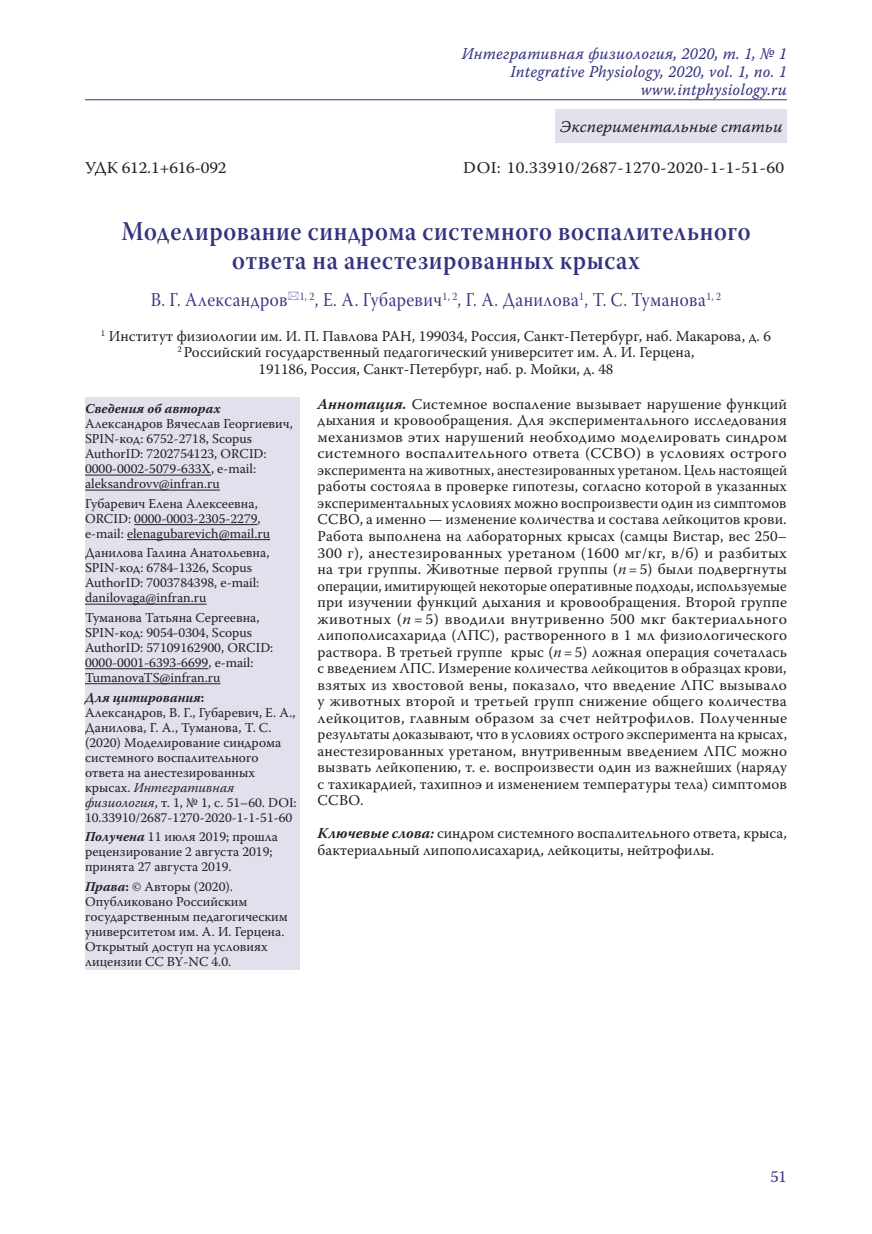
<style>
.page{position:relative;width:872px;height:1234px;background:#fff}
.page>*{position:absolute;margin:0;border:0;box-sizing:border-box;transform-origin:0 0}
.Заголовок_1{font:27px/28.5px "Warnock Pro Semibold Subh";letter-spacing:.025em;color:#34337f;text-align:center;scale:.9 1}
.Заголовок_2{font:19.5px "Warnock Pro Subh";letter-spacing:.025em;color:#34337f;scale:.9 1}
.t1{font:16.5px/18px "Warnock Pro It Capt";letter-spacing:.01em;color:#34337f;text-align:right;scale:.95 1}
.Body{font:16.5px "Warnock Pro";letter-spacing:.02em;color:#231f20;scale:1.05 1}
.t2{font:16.5px "Warnock Pro It Capt";color:#231f20}
.Body-2{font:16.5px "Warnock Pro";letter-spacing:-.015em;color:#231f20;scale:1.05 1}
.t3{font:16.5px "Warnock Pro";color:#34337f}
.Annotation{font:15px/16.5px "Warnock Pro";color:#231f20;text-align:justify}
.Affiliation{font:15px/16.5px "Warnock Pro";color:#231f20;text-align:center}
.Affiliation_info{font:13.5px/15px "Warnock Pro";color:#231f20}
.Affiliation_info-2{font:italic 700 13.5px "Warnock Pro";letter-spacing:.005em;color:#231f20}
.s1{font-weight:700;font-style:italic}
.s2{font-weight:700}
.s3{font-style:italic}
</style>
<div class="page">
<hr style="left:85px;top:99px;width:702px;height:1px;background:#34337f">
<div style="left:556px;top:109px;width:231px;height:33px;background:#e2e0ec"></div>
<div style="left:85px;top:398px;width:214px;height:571px;background:#e2e0ec"></div>
<hr style="left:85px;top:474px;width:126px;height:1px;background:#231f20">
<hr style="left:85px;top:489px;width:135px;height:1px;background:#231f20">
<hr style="left:134px;top:524px;width:124px;height:1px;background:#231f20">
<hr style="left:127px;top:539px;width:143px;height:1px;background:#231f20">
<hr style="left:85px;top:603px;width:121px;height:1px;background:#231f20">
<hr style="left:85px;top:668px;width:123px;height:1px;background:#231f20">
<hr style="left:85px;top:683px;width:135px;height:1px;background:#231f20">
<p class="t1" style="left:462px;top:44px;width:344px">Интегративная физиология, 2020, т. 1, № 1<br>Integrative Physiology, 2020, vol. 1, no. 1 www.intphysiology.ru</p>
<p class="t2" style="left:560px;top:116px;width:224px">Экспериментальные статьи</p>
<p class="Body-2" style="left:85px;top:158px;width:136px">УДК 612.1+616-092</p>
<p class="Body" style="left:463px;top:158px;width:307px">DOI: 10.33910/2687-1270-2020-1-1-51-60</p>
<p class="Заголовок_1" style="left:121px;top:216px;width:700px">Моделирование синдрома системного воспалительного ответа на анестезированных крысах</p>
<p class="Заголовок_2" style="left:151px;top:288px;width:635px">В. Г. Александров <sup>1,</sup> <sup>2</sup>, Е. А. Губаревич<sup>1,</sup> <sup>2</sup>, Г. А. Данилова<sup>1</sup>, Т. С. Туманова<sup>1,</sup> <sup>2</sup></p>
<p class="Affiliation" style="left:101px;top:327px;width:671px"><sup>1</sup> Институт физиологии им. И. П. Павлова РАН, 199034, Россия, Санкт-Петербург, наб. Макарова, д. 6</p>
<p class="Affiliation" style="left:177px;top:343px;width:519px"><sup>2</sup> Российский государственный педагогический университет им. А. И. Герцена,<br>191186, Россия, Санкт-Петербург, наб. р. Мойки, д. 48</p>
<p class="Affiliation_info-2" style="left:85px;top:400px;width:137px">Сведения об авторах</p>
<p class="Affiliation_info" style="left:85px;top:416px;width:209px">Александров Вячеслав Георгиевич,<br>SPIN-код: 6752-2718, Scopus<br>AuthorID: 7202754123, ORCID:<br>0000-0002-5079-633X, e-mail: aleksandrovv@infran.ru</p>
<p class="Affiliation_info" style="left:85px;top:495px;width:186px">Губаревич Елена Алексеевна,<br>ORCID: 0000-0003-2305-2279, e-mail: elenagubarevich@mail.ru</p>
<p class="Affiliation_info" style="left:85px;top:545px;width:186px">Данилова Галина Анатольевна,<br>SPIN-код: 6784-1326, Scopus<br>AuthorID: 7003784398, e-mail: danilovaga@infran.ru</p>
<p class="Affiliation_info" style="left:85px;top:609px;width:190px">Туманова Татьяна Сергеевна,<br>SPIN-код: 9054-0304, Scopus<br>AuthorID: 57109162900, ORCID:<br>0000-0001-6393-6699, e-mail:<br>TumanovaTS@infran.ru</p>
<p class="Affiliation_info" style="left:85px;top:689px;width:213px"><span class="s1">Для цитирования</span><span class="s2">:<br></span>Александров, В. Г., Губаревич, Е. А.,<br>Данилова, Г. А., Туманова, Т. С. (2020) Моделирование синдрома системного воспалительного ответа на анестезированных крысах. <span class="s3">Интегративная физиология</span>, т. 1, № 1, с. 51–60. DOI:<br>10.33910/2687-1270-2020-1-1-51-60</p>
<p class="Affiliation_info" style="left:85px;top:828px;width:194px"><span class="s1">Получена</span> 11 июля 2019; прошла рецензирование 2 августа 2019; принята 27 августа 2019.</p>
<p class="Affiliation_info" style="left:85px;top:878px;width:204px"><span class="s1">Права</span><span class="s2">:</span> © Авторы (2020).<br>Опубликовано Российским государственным педагогическим университетом им. А. И. Герцена.<br>Открытый доступ на условиях лицензии CC BY-NC 4.0.</p>
<p class="Annotation" style="left:317px;top:395px;width:471px"><span class="s1">Аннотация.</span> Системное воспаление вызывает нарушение функций дыхания и кровообращения. Для экспериментального исследования механизмов этих нарушений необходимо моделировать синдром системного воспалительного ответа (ССВО) в условиях острого эксперимента на животных, анестезированных уретаном. Цель настоящей работы состояла в проверке гипотезы, согласно которой в указанных экспериментальных условиях можно воспроизвести один из симптомов ССВО, а именно — изменение количества и состава лейкоцитов крови.<br>Работа выполнена на лабораторных крысах (самцы Вистар, вес 250– 300 г), анестезированных уретаном (1600 мг/кг, в/б) и разбитых на три группы. Животные первой группы (<span class="s3">n</span> = 5) были подвергнуты операции, имитирующей некоторые оперативные подходы, используемые при изучении функций дыхания и кровообращения. Второй группе животных (<span class="s3">n</span> = 5) вводили внутривенно 500 мкг бактериального липополисахарида (ЛПС), растворенного в 1 мл физиологического раствора. В третьей группе крыс (<span class="s3">n</span>=5) ложная операция сочеталась с введением ЛПС. Измерение количества лейкоцитов в образцах крови, взятых из хвостовой вены, показало, что введение ЛПС вызывало у животных второй и третьей групп снижение общего количества лейкоцитов, главным образом за счет нейтрофилов. Полученные результаты доказывают, что в условиях острого эксперимента на крысах, анестезированных уретаном, внутривенным введением ЛПС можно вызвать лейкопению, т. е. воспроизвести один из важнейших (наряду с тахикардией, тахипноэ и изменением температуры тела) симптомов ССВО.</p>
<p class="Annotation" style="left:317px;top:824px;width:471px"><span class="s1">Ключевые слова:</span> синдром системного воспалительного ответа, крыса, бактериальный липополисахарид, лейкоциты, нейтрофилы.</p>
<p class="t3" style="left:770px;top:1166px;width:18px">51</p>
</div>
